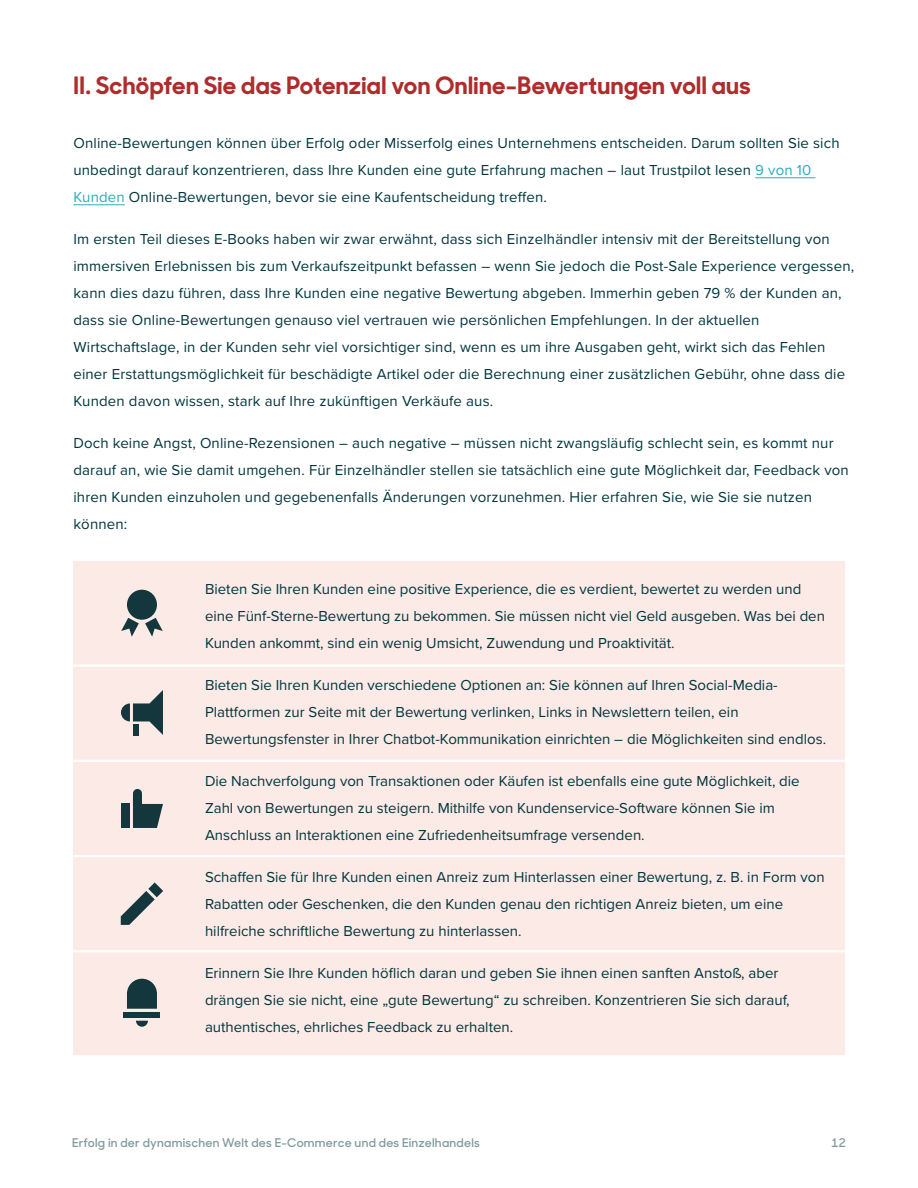
<style>
.page{position:relative;width:918px;height:1188px;background:#fff}
.page>*{position:absolute;margin:0;border:0;box-sizing:border-box;transform-origin:0 0}
.t1{font:700 24px "Sharp Sans No 1";letter-spacing:.015em;color:#af2c2c}
.t2{font:15px/27px "Proxima Nova";letter-spacing:.01em;color:#00363d}
.t3{font:600 12px "Sharp Sans No 1";letter-spacing:.02em;color:#809b9e}
.s1{color:#30aabc}
</style>
<div class="page">
<div style="left:73px;top:562px;width:772px;height:493px;background:#fbeae6"></div>
<hr style="left:73px;top:664px;width:772px;height:3px;background:#fff">
<hr style="left:73px;top:760px;width:772px;height:2px;background:#fff">
<hr style="left:73px;top:855px;width:772px;height:2px;background:#fff">
<hr style="left:73px;top:950px;width:772px;height:2px;background:#fff">
<hr style="left:755px;top:177px;width:61px;height:1px;background:#30aabc">
<hr style="left:73px;top:204px;width:52px;height:1px;background:#30aabc">
<div style="left:127px;top:590px;width:30px;height:30px;background:#13373d;border-radius:50%"></div>
<svg style="left:121px;top:618px;width:18px;height:19px"></svg>
<svg style="left:145px;top:618px;width:18px;height:19px"></svg>
<svg style="left:121px;top:882px;width:42px;height:43px"></svg>
<div style="left:124px;top:1012px;width:36px;height:6px;background:#13373d"></div>
<svg style="left:136px;top:1021px;width:12px;height:6px"></svg>
<svg style="left:127px;top:979px;width:30px;height:30px"></svg>
<svg style="left:133px;top:789px;width:30px;height:39px"></svg>
<div style="left:121px;top:804px;width:9px;height:24px;background:#13373d"></div>
<svg style="left:121px;top:690px;width:42px;height:45px"></svg>
<div style="left:133px;top:724px;width:6px;height:12px;background:#13373d"></div>
<h1 class="t1" style="left:73px;top:66px;width:679px">II. Schöpfen Sie das Potenzial von Online-Bewertungen voll aus</h1>
<p class="t2" style="left:73px;top:129px;width:768px">Online-Bewertungen können über Erfolg oder Misserfolg eines Unternehmens entscheiden. Darum sollten Sie sich unbedingt darauf konzentrieren, dass Ihre Kunden eine gute Erfahrung machen – laut Trustpilot lesen <span class="s1">9 von 10<br>Kunden</span> Online-Bewertungen, bevor sie eine Kaufentscheidung treffen.</p>
<p class="t2" style="left:73px;top:225px;width:782px">Im ersten Teil dieses E-Books haben wir zwar erwähnt, dass sich Einzelhändler intensiv mit der Bereitstellung von immersiven Erlebnissen bis zum Verkaufszeitpunkt befassen – wenn Sie jedoch die Post-Sale Experience vergessen, kann dies dazu führen, dass Ihre Kunden eine negative Bewertung abgeben. Immerhin geben 79 % der Kunden an, dass sie Online-Bewertungen genauso viel vertrauen wie persönlichen Empfehlungen. In der aktuellen Wirtschaftslage, in der Kunden sehr viel vorsichtiger sind, wenn es um ihre Ausgaben geht, wirkt sich das Fehlen einer Erstattungsmöglichkeit für beschädigte Artikel oder die Berechnung einer zusätzlichen Gebühr, ohne dass die Kunden davon wissen, stark auf Ihre zukünftigen Verkäufe aus.</p>
<p class="t2" style="left:73px;top:429px;width:777px">Doch keine Angst, Online-Rezensionen – auch negative – müssen nicht zwangsläufig schlecht sein, es kommt nur darauf an, wie Sie damit umgehen. Für Einzelhändler stellen sie tatsächlich eine gute Möglichkeit dar, Feedback von ihren Kunden einzuholen und gegebenenfalls Änderungen vorzunehmen. Hier erfahren Sie, wie Sie sie nutzen können:</p>
<p class="t2" style="left:205px;top:574px;width:622px">Bieten Sie Ihren Kunden eine positive Experience, die es verdient, bewertet zu werden und eine Fünf-Sterne-Bewertung zu bekommen. Sie müssen nicht viel Geld ausgeben. Was bei den<br>Kunden ankommt, sind ein wenig Umsicht, Zuwendung und Proaktivität.</p>
<p class="t2" style="left:205px;top:670px;width:623px">Bieten Sie Ihren Kunden verschiedene Optionen an: Sie können auf Ihren Social-Media-<br>Plattformen zur Seite mit der Bewertung verlinken, Links in Newslettern teilen, ein<br>Bewertungsfenster in Ihrer Chatbot-Kommunikation einrichten – die Möglichkeiten sind endlos.</p>
<p class="t2" style="left:205px;top:766px;width:596px">Die Nachverfolgung von Transaktionen oder Käufen ist ebenfalls eine gute Möglichkeit, die<br>Zahl von Bewertungen zu steigern. Mithilfe von Kundenservice-Software können Sie im<br>Anschluss an Interaktionen eine Zufriedenheitsumfrage versenden.</p>
<p class="t2" style="left:205px;top:862px;width:621px">Schaffen Sie für Ihre Kunden einen Anreiz zum Hinterlassen einer Bewertung, z. B. in Form von<br>Rabatten oder Geschenken, die den Kunden genau den richtigen Anreiz bieten, um eine hilfreiche schriftliche Bewertung zu hinterlassen.</p>
<p class="t2" style="left:205px;top:958px;width:586px">Erinnern Sie Ihre Kunden höflich daran und geben Sie ihnen einen sanften Anstoß, aber drängen Sie sie nicht, eine „gute Bewertung“ zu schreiben. Konzentrieren Sie sich darauf, authentisches, ehrliches Feedback zu erhalten.</p>
<p class="t3" style="left:72px;top:1133px;width:409px">Erfolg in der dynamischen Welt des E-Commerce und des Einzelhandels</p>
<p class="t3" style="left:832px;top:1133px;width:16px">12</p>
</div>
